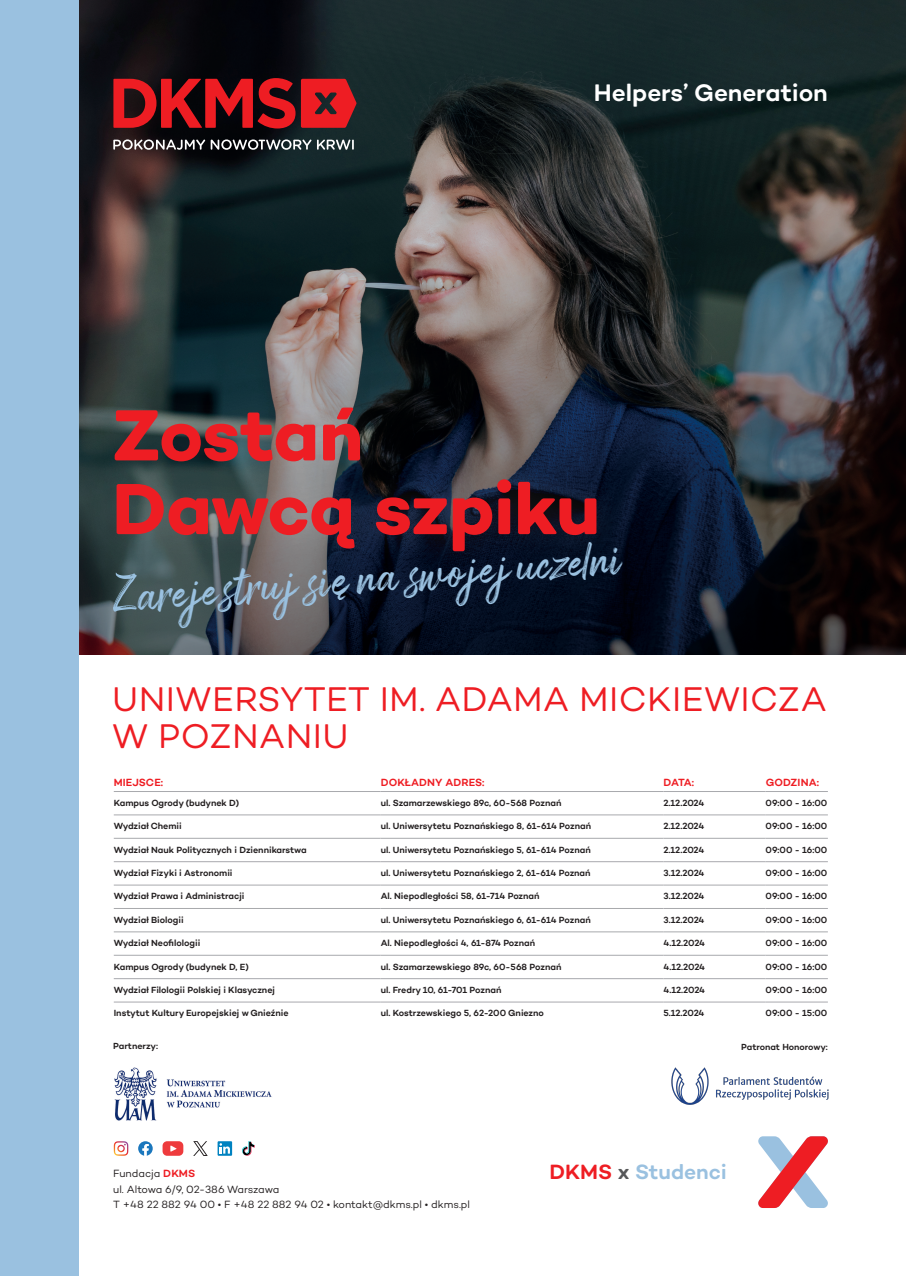
<style>
.page{position:relative;width:906px;height:1276px;background:#fff}
.page>*{position:absolute;margin:0;border:0;box-sizing:border-box;transform-origin:0 0}
.t1{font:700 73.72px/73.7px "DKMS Custom";letter-spacing:-.015em;color:#ee1d23}
.t2{font:43.28px "Arsilon DKMS Regular";color:#9ac1e0}
.t3{font:34.95px/36.8px "DKMS Custom";letter-spacing:.01em;color:#ee1d23}
.t4{font:500 24.38px "DKMS Custom";letter-spacing:-.005em;color:#fff}
.t5{font:500 21.08px "DKMS Custom";color:#9ac1e0}
.t6{font:10.73px/15.5px "DKMS Custom";letter-spacing:-.005em;color:#231f20}
.t7{font:500 10.5px "DKMS Custom TT";letter-spacing:.01em;color:#ee1d23}
.t8{font:500 9px "DKMS Custom TT";color:#231f20}
.t9{font:500 9px "DKMS Custom";color:#231f20}
.s1{font-weight:500;color:#ee1d23}
.s2{color:#ee1d23}
.s3{color:#57585a}
</style>
<div class="page">
<img style="left:78px;top:6px;width:828px;height:649px">
<img style="left:671px;top:1067px;width:158px;height:38px">
<hr style="left:114px;top:884px;width:267px;height:1px;background:#a8a9ad">
<hr style="left:381px;top:884px;width:282px;height:1px;background:#a8a9ad">
<hr style="left:663px;top:884px;width:102px;height:1px;background:#a8a9ad">
<hr style="left:765px;top:884px;width:63px;height:1px;background:#a8a9ad">
<hr style="left:114px;top:861px;width:267px;height:1px;background:#a8a9ad">
<hr style="left:381px;top:861px;width:282px;height:1px;background:#a8a9ad">
<hr style="left:663px;top:861px;width:102px;height:1px;background:#a8a9ad">
<hr style="left:765px;top:861px;width:63px;height:1px;background:#a8a9ad">
<hr style="left:114px;top:838px;width:267px;height:1px;background:#a8a9ad">
<hr style="left:381px;top:838px;width:282px;height:1px;background:#a8a9ad">
<hr style="left:663px;top:838px;width:102px;height:1px;background:#a8a9ad">
<hr style="left:765px;top:838px;width:63px;height:1px;background:#a8a9ad">
<hr style="left:114px;top:814px;width:267px;height:1px;background:#a8a9ad">
<hr style="left:381px;top:814px;width:282px;height:1px;background:#a8a9ad">
<hr style="left:663px;top:814px;width:102px;height:1px;background:#a8a9ad">
<hr style="left:765px;top:814px;width:63px;height:1px;background:#a8a9ad">
<hr style="left:114px;top:791px;width:267px;height:1px;background:#a8a9ad">
<hr style="left:381px;top:791px;width:282px;height:1px;background:#a8a9ad">
<hr style="left:663px;top:791px;width:102px;height:1px;background:#a8a9ad">
<hr style="left:765px;top:791px;width:63px;height:1px;background:#a8a9ad">
<hr style="left:114px;top:908px;width:267px;height:1px;background:#a8a9ad">
<hr style="left:381px;top:908px;width:282px;height:1px;background:#a8a9ad">
<hr style="left:663px;top:908px;width:102px;height:1px;background:#a8a9ad">
<hr style="left:765px;top:908px;width:63px;height:1px;background:#a8a9ad">
<hr style="left:114px;top:931px;width:267px;height:1px;background:#a8a9ad">
<hr style="left:381px;top:931px;width:282px;height:1px;background:#a8a9ad">
<hr style="left:663px;top:931px;width:102px;height:1px;background:#a8a9ad">
<hr style="left:765px;top:931px;width:63px;height:1px;background:#a8a9ad">
<hr style="left:114px;top:955px;width:267px;height:1px;background:#a8a9ad">
<hr style="left:381px;top:955px;width:282px;height:1px;background:#a8a9ad">
<hr style="left:663px;top:955px;width:102px;height:1px;background:#a8a9ad">
<hr style="left:765px;top:955px;width:63px;height:1px;background:#a8a9ad">
<hr style="left:114px;top:978px;width:267px;height:1px;background:#a8a9ad">
<hr style="left:381px;top:978px;width:282px;height:1px;background:#a8a9ad">
<hr style="left:663px;top:978px;width:102px;height:1px;background:#a8a9ad">
<hr style="left:765px;top:978px;width:63px;height:1px;background:#a8a9ad">
<hr style="left:114px;top:1001px;width:267px;height:1px;background:#a8a9ad">
<hr style="left:381px;top:1001px;width:282px;height:1px;background:#a8a9ad">
<hr style="left:663px;top:1001px;width:102px;height:1px;background:#a8a9ad">
<hr style="left:765px;top:1001px;width:63px;height:1px;background:#a8a9ad">
<img style="left:114px;top:1067px;width:158px;height:54px">
<div style="left:0;top:0;width:78px;height:1276px;background:#9ac1e0"></div>
<div style="left:84px;top:376px;width:545px;height:206px;background:#fff;opacity:.12"></div>
<svg style="left:758px;top:1136px;width:70px;height:72px"></svg>
<svg style="left:113px;top:573px;width:24px;height:38px"></svg>
<svg style="left:113px;top:78px;width:243px;height:50px;background:#94161c"></svg>
<svg style="left:113px;top:139px;width:241px;height:11px"></svg>
<svg style="left:163px;top:1141px;width:20px;height:14px"></svg>
<svg style="left:242px;top:1141px;width:13px;height:14px"></svg>
<svg style="left:138px;top:1141px;width:15px;height:14px"></svg>
<svg style="left:114px;top:1141px;width:14px;height:14px"></svg>
<svg style="left:193px;top:1141px;width:15px;height:15px"></svg>
<svg style="left:217px;top:1141px;width:15px;height:14px"></svg>
<svg style="left:219px;top:1143px;width:11px;height:10px"></svg>
<h3 class="t4" style="left:594px;top:77px;width:235px">Helpers’ Generation</h3>
<h1 class="t1" style="left:112px;top:397px;width:490px">Zostań<br>Dawcą szpiku</h1>
<h2 class="t2" style="left:136px;top:571px;width:485px;rotate:-5deg">arejestruj się na swojej uczelni</h2>
<h3 class="t3" style="left:112px;top:680px;width:716px">UNIWERSYTET IM. ADAMA MICKIEWICZA<br>W POZNANIU</h3>
<p class="t7" style="left:114px;top:775px;width:51px">MIEJSCE:</p>
<p class="t7" style="left:381px;top:775px;width:105px">DOKŁADNY ADRES:</p>
<p class="t7" style="left:663px;top:775px;width:32px">DATA:</p>
<p class="t7" style="left:765px;top:775px;width:55px">GODZINA:</p>
<p class="t8" style="left:114px;top:797px;width:127px">Kampus Ogrody (budynek D)</p>
<p class="t8" style="left:381px;top:797px;width:182px">ul. Szamarzewskiego 89c, 60-568 Poznań</p>
<p class="t8" style="left:663px;top:797px;width:42px">2.12.2024</p>
<p class="t8" style="left:765px;top:797px;width:63px">09:00 - 16:00</p>
<p class="t8" style="left:114px;top:820px;width:69px">Wydział Chemii</p>
<p class="t8" style="left:381px;top:820px;width:212px">ul. Uniwersytetu Poznańskiego 8, 61-614 Poznań</p>
<p class="t8" style="left:663px;top:820px;width:42px">2.12.2024</p>
<p class="t8" style="left:765px;top:820px;width:63px">09:00 - 16:00</p>
<p class="t8" style="left:114px;top:844px;width:194px">Wydział Nauk Politycznych i Dziennikarstwa</p>
<p class="t8" style="left:381px;top:844px;width:212px">ul. Uniwersytetu Poznańskiego 5, 61-614 Poznań</p>
<p class="t8" style="left:663px;top:844px;width:42px">2.12.2024</p>
<p class="t8" style="left:765px;top:844px;width:63px">09:00 - 16:00</p>
<p class="t8" style="left:114px;top:867px;width:120px">Wydział Fizyki i Astronomii</p>
<p class="t8" style="left:381px;top:867px;width:211px">ul. Uniwersytetu Poznańskiego 2, 61-614 Poznań</p>
<p class="t8" style="left:663px;top:867px;width:42px">3.12.2024</p>
<p class="t8" style="left:765px;top:867px;width:63px">09:00 - 16:00</p>
<p class="t8" style="left:114px;top:890px;width:132px">Wydział Prawa i Administracji</p>
<p class="t8" style="left:381px;top:890px;width:160px">Al. Niepodległości 58, 61-714 Poznań</p>
<p class="t8" style="left:663px;top:890px;width:42px">3.12.2024</p>
<p class="t8" style="left:765px;top:890px;width:63px">09:00 - 16:00</p>
<p class="t8" style="left:114px;top:914px;width:71px">Wydział Biologii</p>
<p class="t8" style="left:381px;top:914px;width:211px">ul. Uniwersytetu Poznańskiego 6, 61-614 Poznań</p>
<p class="t8" style="left:663px;top:914px;width:42px">3.12.2024</p>
<p class="t8" style="left:765px;top:914px;width:63px">09:00 - 16:00</p>
<p class="t8" style="left:114px;top:937px;width:88px">Wydział Neofilologii</p>
<p class="t8" style="left:381px;top:937px;width:156px">Al. Niepodległości 4, 61-874 Poznań</p>
<p class="t8" style="left:663px;top:937px;width:43px">4.12.2024</p>
<p class="t8" style="left:765px;top:937px;width:63px">09:00 - 16:00</p>
<p class="t8" style="left:114px;top:961px;width:137px">Kampus Ogrody (budynek D, E)</p>
<p class="t8" style="left:381px;top:961px;width:182px">ul. Szamarzewskiego 89c, 60-568 Poznań</p>
<p class="t8" style="left:663px;top:961px;width:43px">4.12.2024</p>
<p class="t8" style="left:765px;top:961px;width:63px">09:00 - 16:00</p>
<p class="t8" style="left:114px;top:984px;width:163px">Wydział Filologii Polskiej i Klasycznej</p>
<p class="t8" style="left:381px;top:984px;width:122px">ul. Fredry 10, 61-701 Poznań</p>
<p class="t8" style="left:663px;top:984px;width:43px">4.12.2024</p>
<p class="t8" style="left:765px;top:984px;width:63px">09:00 - 16:00</p>
<p class="t8" style="left:114px;top:1007px;width:176px">Instytut Kultury Europejskiej w Gnieźnie</p>
<p class="t8" style="left:381px;top:1007px;width:165px">ul. Kostrzewskiego 5, 62-200 Gniezno</p>
<p class="t8" style="left:663px;top:1007px;width:42px">5.12.2024</p>
<p class="t8" style="left:765px;top:1007px;width:63px">09:00 - 15:00</p>
<p class="t9" style="left:113px;top:1040px;width:47px">Partnerzy:</p>
<p class="t9" style="left:741px;top:1041px;width:88px">Patronat Honorowy:</p>
<p class="t6" style="left:113px;top:1165px;width:84px">Fundacja <span class="s1">DKMS</span></p>
<h3 class="t5" style="left:549px;top:1158px;width:179px"><span class="s2">DKMS</span> <span class="s3">x</span> Studenci</h3>
<p class="t6" style="left:113px;top:1181px;width:358px">ul. Altowa 6/9, 02-386 Warszawa<br>T +48 22 882 94 00 • F +48 22 882 94 02 • kontakt@dkms.pl • dkms.pl</p>
</div>
